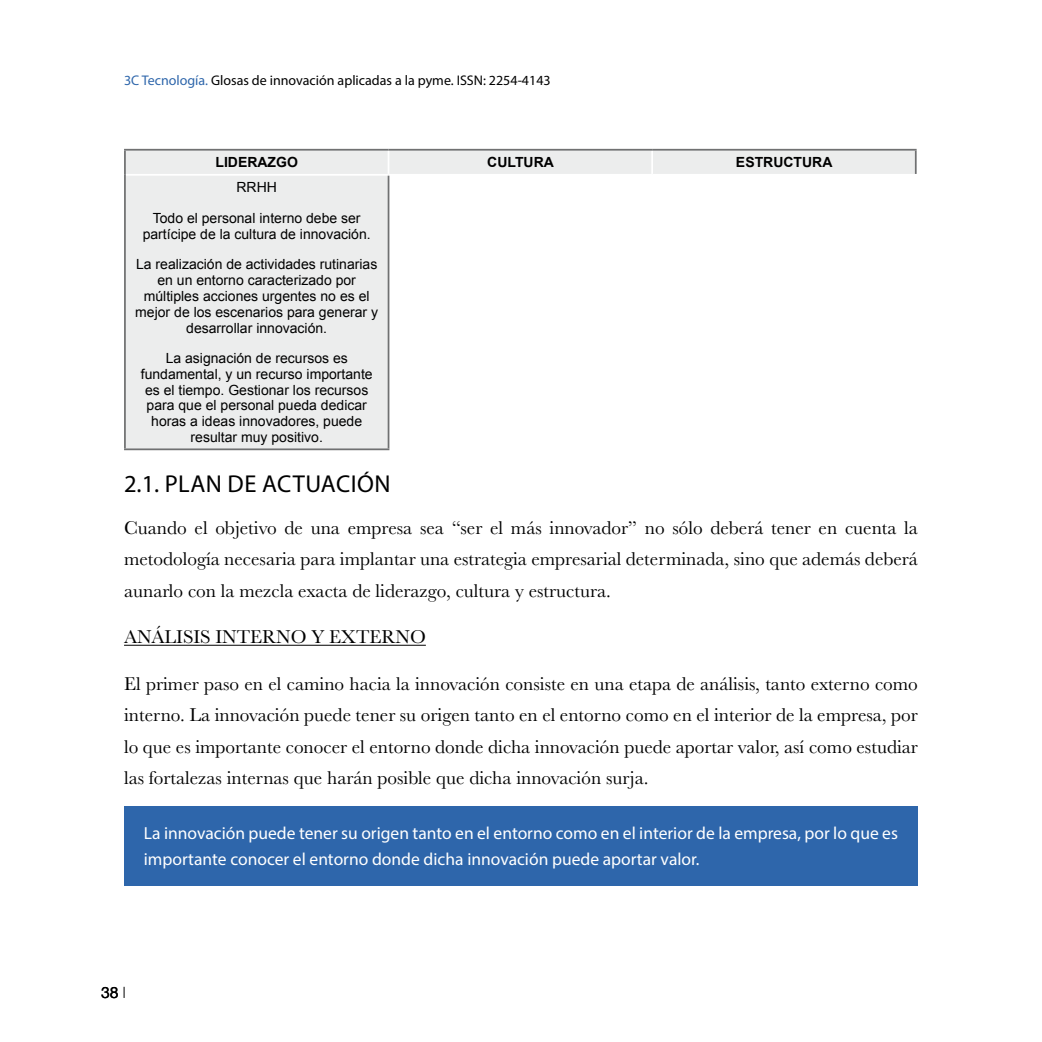
<style>
.page{position:relative;width:1042px;height:1042px;background:#fff}
.page>*{position:absolute;margin:0;border:0;box-sizing:border-box;transform-origin:0 0}
.t1{font:24.5px "Myriad Pro";letter-spacing:.02em;color:#000}
.t2{font:19.25px/31.5px "Baskerville";color:#000;text-align:justify}
.t3{font:17.5px/26.2px "Myriad Pro";color:#fff}
.t4{font:15.75px "Helvetica Neue";color:#000}
.t5{font:14px/15.8px "Arial";color:#000;text-align:center}
.t6{font:14px "Myriad Pro";color:#000}
.t7{font:700 14px "Arial";color:#000}
.s1{color:#2e66ab}
</style>
<div class="page">
<hr style="left:124px;top:645px;width:302px;height:1px;background:#000">
<svg style="left:126px;top:151px;width:789px;height:298px"></svg>
<svg style="left:388px;top:151px;width:1px;height:23px"></svg>
<hr style="left:651px;top:151px;width:2px;height:23px;background:#fff">
<hr style="left:126px;top:174px;width:262px;height:2px;background:#fff">
<hr style="left:388px;top:174px;width:264px;height:2px;background:#fff">
<hr style="left:652px;top:174px;width:264px;height:2px;background:#fff">
<hr style="left:124px;top:149px;width:264px;height:2px;background:#707172">
<hr style="left:124px;top:151px;width:2px;height:24px;background:#707172">
<hr style="left:388px;top:149px;width:264px;height:2px;background:#707172">
<hr style="left:652px;top:149px;width:264px;height:2px;background:#707172">
<svg style="left:915px;top:151px;width:1px;height:23px"></svg>
<hr style="left:124px;top:175px;width:2px;height:273px;background:#707172">
<hr style="left:124px;top:448px;width:265px;height:2px;background:#707172">
<hr style="left:388px;top:176px;width:1px;height:272px;background:#707172">
<div style="left:124px;top:806px;width:794px;height:79px;background:#2e66ab"></div>
<p class="t6" style="left:124px;top:72px;width:428px"><span class="s1">3C Tecnología.</span> Glosas de innovación aplicadas a la pyme. ISSN: 2254-4143</p>
<p class="t7" style="left:215px;top:153px;width:84px">LIDERAZGO</p>
<p class="t7" style="left:487px;top:153px;width:68px">CULTURA</p>
<p class="t7" style="left:736px;top:153px;width:98px">ESTRUCTURA</p>
<p class="t5" style="left:153px;top:172px;width:209px;line-height:30.6px">RRHH<br>Todo el personal interno debe ser</p>
<p class="t5" style="left:136px;top:219px;width:243px;line-height:30.6px">partícipe de la cultura de innovación.<br>La realización de actividades rutinarias</p>
<p class="t5" style="left:135px;top:273px;width:244px">en un entorno caracterizado por múltiples acciones urgentes no es el mejor de los escenarios para generar y desarrollar innovación.</p>
<p class="t5" style="left:141px;top:350px;width:233px">La asignación de recursos es fundamental, y un recurso importante es el tiempo. Gestionar los recursos para que el personal pueda dedicar horas a ideas innovadores, puede resultar muy positivo.</p>
<p class="t1" style="left:124px;top:469px;width:268px">2.1. PLAN DE ACTUACIÓN</p>
<p class="t2" style="left:124px;top:512px;width:795px">Cuando el objetivo de una empresa sea “ser el más innovador” no sólo deberá tener en cuenta la metodología necesaria para implantar una estrategia empresarial determinada, sino que además deberá aunarlo con la mezcla exacta de liderazgo, cultura y estructura.</p>
<p class="t2" style="left:124px;top:621px;width:303px">ANÁLISIS INTERNO Y EXTERNO</p>
<p class="t2" style="left:124px;top:668px;width:795px">El primer paso en el camino hacia la innovación consiste en una etapa de análisis, tanto externo como interno. La innovación puede tener su origen tanto en el entorno como en el interior de la empresa, por lo que es importante conocer el entorno donde dicha innovación puede aportar valor, así como estudiar las fortalezas internas que harán posible que dicha innovación surja.</p>
<p class="t3" style="left:144px;top:820px;width:755px">La innovación puede tener su origen tanto en el entorno como en el interior de la empresa, por lo que es importante conocer el entorno donde dicha innovación puede aportar valor.</p>
<p class="t4" style="left:101px;top:981px;width:19px">38</p>
</div>
